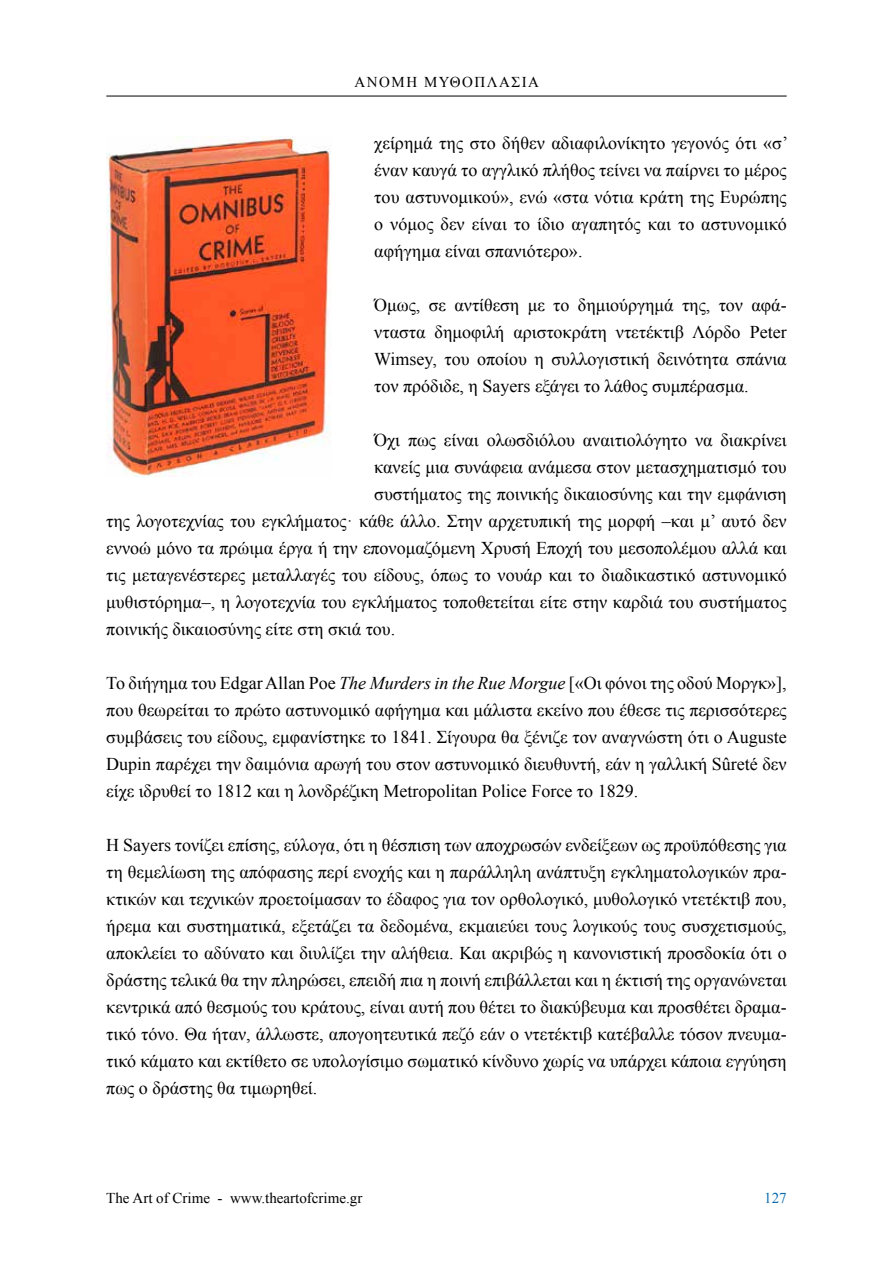
<style>
.page{position:relative;width:893px;height:1263px;background:#fff}
.page>*{position:absolute;margin:0;border:0;box-sizing:border-box;transform-origin:0 0}
.t1{font:18px/27px "Times New Roman";color:#000;text-align:justify}
.t2{font:15px "Times New Roman";color:#000}
.t3{font:15px "Times New Roman";color:#0e6db2}
.s1{font-style:italic}
</style>
<div class="page">
<hr style="left:106px;top:96px;width:681px;height:1px;background:#000">
<img style="left:106px;top:136px;width:225px;height:340px">
<p class="t2" style="left:355px;top:72px;width:14px">Άνομ</p>
<p class="t2" style="left:406px;top:72px;width:104px">η μυθοπλασία</p>
<p class="t1" style="left:374px;top:129px;width:415px">χείρημά της στο δήθεν αδιαφιλονίκητο γεγονός ότι «σ’ έναν καυγά το αγγλικό πλήθος τείνει να παίρνει το μέρος του αστυνομικού», ενώ «στα νότια κράτη της Ευρώπης ο νόμος δεν είναι το ίδιο αγαπητός και το αστυνομικό αφήγημα είναι σπανιότερο».</p>
<p class="t1" style="left:374px;top:291px;width:414px">Όμως, σε αντίθεση με το δημιούργημά της, τον αφά&shy;νταστα δημοφιλή αριστοκράτη ντετέκτιβ Λόρδο Peter Wimsey, του οποίου η συλλογιστική δεινότητα σπάνια τον πρόδιδε, η Sayers εξάγει το λάθος συμπέρασμα.</p>
<p class="t1" style="left:374px;top:426px;width:414px">Όχι πως είναι ολωσδιόλου αναιτιολόγητο να διακρίνει</p>
<p class="t1" style="left:374px;top:453px;width:414px">κανείς μια συνάφεια ανάμεσα στον μετασχηματισμό του</p>
<p class="t1" style="left:374px;top:480px;width:414px">συστήματος της ποινικής δικαιοσύνης και την εμφάνιση</p>
<p class="t1" style="left:106px;top:507px;width:682px">της λογοτεχνίας του εγκλήματος· κάθε άλλο. Στην αρχετυπική της μορφή –και μ’ αυτό δεν</p>
<p class="t1" style="left:106px;top:534px;width:682px">εννοώ μόνο τα πρώιμα έργα ή την επονομαζόμενη Χρυσή Εποχή του μεσοπολέμου αλλά και</p>
<p class="t1" style="left:106px;top:561px;width:682px">τις μεταγενέστερες μεταλλαγές του είδους, όπως το νουάρ και το διαδικαστικό αστυνομικό</p>
<p class="t1" style="left:106px;top:588px;width:682px">μυθιστόρημα–, η λογοτεχνία του εγκλήματος τοποθετείται είτε στην καρδιά του συστήματος</p>
<p class="t1" style="left:106px;top:615px;width:291px">ποινικής δικαιοσύνης είτε στη σκιά του.</p>
<p class="t1" style="left:106px;top:669px;width:682px">Το διήγημα του Edgar Allan Poe <span class="s1">The Murders in the Rue Morgue</span> [«Οι φόνοι της οδού Μοργκ»], που θεωρείται το πρώτο αστυνομικό αφήγημα και μάλιστα εκείνο που έθεσε τις περισσότερες συμβάσεις του είδους, εμφανίστηκε το 1841. Σίγουρα θα ξένιζε τον αναγνώστη ότι ο Auguste Dupin παρέχει την δαιμόνια αρωγή του στον αστυνομικό διευθυντή, εάν η γαλλική Sûreté δεν είχε ιδρυθεί το 1812 και η λονδρέζικη Metropolitan Police Force το 1829.</p>
<p class="t1" style="left:106px;top:831px;width:682px">Η Sayers τονίζει επίσης, εύλογα, ότι η θέσπιση των αποχρωσών ενδείξεων ως προϋπόθεσης για τη θεμελίωση της απόφασης περί ενοχής και η παράλληλη ανάπτυξη εγκληματολογικών πρα&shy;κτικών και τεχνικών προετοίμασαν το έδαφος για τον ορθολογικό, μυθολογικό ντετέκτιβ που, ήρεμα και συστηματικά, εξετάζει τα δεδομένα, εκμαιεύει τους λογικούς τους συσχετισμούς, αποκλείει το αδύνατο και διυλίζει την αλήθεια. Και ακριβώς η κανονιστική προσδοκία ότι ο δράστης τελικά θα την πληρώσει, επειδή πια η ποινή επιβάλλεται και η έκτισή της οργανώνεται κεντρικά από θεσμούς του κράτους, είναι αυτή που θέτει το διακύβευμα και προσθέτει δραμα&shy;τικό τόνο. Θα ήταν, άλλωστε, απογοητευτικά πεζό εάν ο ντετέκτιβ κατέβαλλε τόσον πνευμα&shy;τικό κάματο και εκτίθετο σε υπολογίσιμο σωματικό κίνδυνο χωρίς να υπάρχει κάποια εγγύηση πως ο δράστης θα τιμωρηθεί.</p>
<p class="t2" style="left:106px;top:1188px;width:258px">The Art of Crime - www.theartofcrime.gr</p>
<p class="t3" style="left:764px;top:1188px;width:24px">127</p>
</div>
